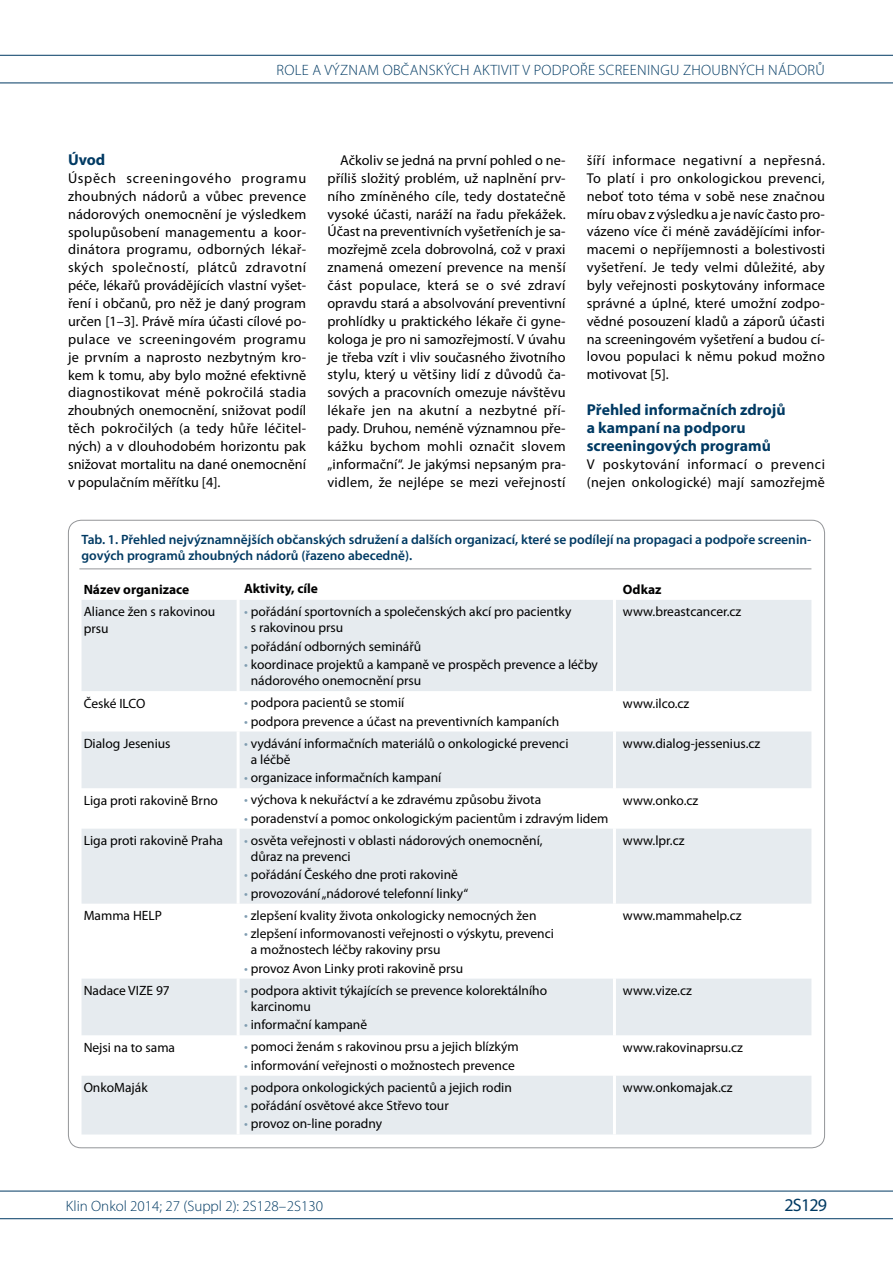
<style>
.page{position:relative;width:893px;height:1263px;background:#fff}
.page>*{position:absolute;margin:0;border:0;box-sizing:border-box;transform-origin:0 0}
.t1{font:18px "Myriad Pro";letter-spacing:-.045em;color:#003a63}
.t2{font:700 15.75px/17.9px "Myriad Pro";color:#003a63}
.t3{font:300 15px "Myriad Pro";letter-spacing:.02em;color:#003a63}
.t4{font:300 15px "Myriad Pro";color:#003a63}
.t5{font:14.25px/17.9px "Myriad Pro";letter-spacing:.015em;color:#000;text-align:justify}
.t6{font:13.5px/16.2px "Myriad Pro";color:#000}
.t7{font:600 13.5px/16.5px "Myriad Pro";color:#003a63}
.t8{font:700 13.5px "Myriad Pro";color:#000}
.s1{color:#809db1}
</style>
<div class="page">
<hr style="left:0;top:55px;width:893px;height:1px;background:#003a63">
<hr style="left:0;top:83px;width:893px;height:1px;background:#003a63">
<hr style="left:0;top:1191px;width:893px;height:1px;background:#003a63">
<hr style="left:0;top:1218px;width:893px;height:1px;background:#003a63">
<hr style="left:79px;top:568px;width:732px;height:1px;background:#939598">
<svg style="left:82px;top:600px;width:729px;height:534px;fill:#e6ebef"></svg>
<hr style="left:237px;top:600px;width:3px;height:91px;background:#fff">
<hr style="left:613px;top:600px;width:3px;height:91px;background:#fff">
<hr style="left:237px;top:691px;width:3px;height:40px;background:#fff">
<hr style="left:613px;top:691px;width:3px;height:40px;background:#fff">
<hr style="left:237px;top:731px;width:3px;height:57px;background:#fff">
<hr style="left:613px;top:731px;width:3px;height:57px;background:#fff">
<hr style="left:237px;top:788px;width:3px;height:41px;background:#fff">
<hr style="left:613px;top:788px;width:3px;height:41px;background:#fff">
<hr style="left:237px;top:829px;width:3px;height:75px;background:#fff">
<hr style="left:613px;top:829px;width:3px;height:75px;background:#fff">
<hr style="left:237px;top:904px;width:3px;height:75px;background:#fff">
<hr style="left:613px;top:904px;width:3px;height:75px;background:#fff">
<hr style="left:237px;top:979px;width:3px;height:56px;background:#fff">
<hr style="left:613px;top:979px;width:3px;height:56px;background:#fff">
<hr style="left:237px;top:1035px;width:3px;height:41px;background:#fff">
<hr style="left:613px;top:1035px;width:3px;height:41px;background:#fff">
<hr style="left:237px;top:1076px;width:3px;height:58px;background:#fff">
<hr style="left:613px;top:1076px;width:3px;height:58px;background:#fff">
<p class="t3" style="left:277px;top:61px;width:550px">ROLE A VÝZNAM OBČANSKÝCH AKTIVIT V PODPOŘE SCREENINGU ZHOUBNÝCH NÁDORŮ</p>
<p class="t2" style="left:68px;top:150px;width:39px">Úvod</p>
<p class="t5" style="left:68px;top:169px;width:240px">Úspěch screeningového programu zhoubných nádorů a vůbec prevence nádorových onemocnění je výsledkem spolupůsobení managementu a koor&shy;dinátora programu, odborných lékař&shy;ských společností, plátců zdravotní péče, lékařů provádějících vlastní vyšet&shy;ření i občanů, pro něž je daný program určen [1–3]. Právě míra účasti cílové po&shy;pulace ve screeningovém programu je prvním a naprosto nezbytným kro&shy;kem k tomu, aby bylo možné efektivně diagnostikovat méně pokročilá stadia zhoubných onemocnění, snižovat podíl těch pokročilých (a tedy hůře léčitel&shy;ných) a v dlouhodobém horizontu pak snižovat mortalitu na dané onemocnění v populačním měřítku [4].</p>
<p class="t5" style="left:327px;top:151px;width:240px;text-indent:13px">Ačkoliv se jedná na první pohled o ne&shy;příliš složitý problém, už naplnění prv&shy;ního zmíněného cíle, tedy dostatečně vysoké účasti, naráží na řadu překážek.<br>Účast na preventivních vyšetřeních je sa&shy;mozřejmě zcela dobrovolná, což v praxi znamená omezení prevence na menší část populace, která se o své zdraví opravdu stará a absolvování preventivní prohlídky u praktického lékaře či gyne&shy;kologa je pro ni samozřejmostí. V úvahu je třeba vzít i vliv současného životního stylu, který u většiny lidí z důvodů ča&shy;sových a pracovních omezuje návštěvu lékaře jen na akutní a nezbytné pří&shy;pady. Druhou, neméně významnou pře&shy;kážku bychom mohli označit slovem „informační“. Je jakýmsi nepsaným pra&shy;vidlem, že nejlépe se mezi veřejností</p>
<p class="t5" style="left:587px;top:151px;width:240px">šíří informace negativní a nepřesná.<br>To platí i pro onkologickou prevenci, neboť toto téma v sobě nese značnou míru obav z výsledku a je navíc často pro&shy;vázeno více či méně zavádějícími infor&shy;macemi o nepříjemnosti a bolestivosti vyšetření. Je tedy velmi důležité, aby byly veřejnosti poskytovány informace správné a úplné, které umožní zodpo&shy;vědné posouzení kladů a záporů účasti na screeningovém vyšetření a budou cí&shy;lovou populaci k němu pokud možno motivovat [5].</p>
<p class="t2" style="left:587px;top:400px;width:200px">Přehled informačních zdrojů a kampaní na podporu screeningových programů</p>
<p class="t5" style="left:587px;top:455px;width:240px">V poskytování informací o prevenci (nejen onkologické) mají samozřejmě</p>
<p class="t7" style="left:82px;top:530px;width:731px">Tab. 1. Přehled nejvýznamnějších občanských sdružení a dalších organizací, které se podílejí na propagaci a podpoře screenin&shy;gových programů zhoubných nádorů (řazeno abecedně).</p>
<p class="t8" style="left:84px;top:580px;width:107px">Název organizace</p>
<p class="t8" style="left:244px;top:580px;width:75px">Aktivity, cíle</p>
<p class="t8" style="left:623px;top:580px;width:40px">Odkaz</p>
<p class="t6" style="left:84px;top:603px;width:133px">Aliance žen s rakovinou prsu</p>
<p class="t6" style="left:251px;top:603px;width:322px;text-indent:-7px"><span class="s1">•</span> pořádání sportovních a společenských akcí pro pacientky s rakovinou prsu</p>
<p class="t6" style="left:244px;top:638px;width:179px"><span class="s1">•</span> pořádání odborných seminářů</p>
<p class="t6" style="left:251px;top:656px;width:349px;text-indent:-7px"><span class="s1">•</span> koordinace projektů a kampaně ve prospěch prevence a léčby nádorového onemocnění prsu</p>
<p class="t6" style="left:623px;top:603px;width:120px">www.breastcancer.cz</p>
<p class="t6" style="left:84px;top:695px;width:63px">České ILCO</p>
<p class="t6" style="left:244px;top:694px;width:162px"><span class="s1">•</span> podpora pacientů se stomií</p>
<p class="t6" style="left:244px;top:713px;width:317px"><span class="s1">•</span> podpora prevence a účast na preventivních kampaních</p>
<p class="t6" style="left:84px;top:735px;width:88px">Dialog Jesenius</p>
<p class="t6" style="left:251px;top:735px;width:319px;text-indent:-7px"><span class="s1">•</span> vydávání informačních materiálů o onkologické prevenci a léčbě</p>
<p class="t6" style="left:244px;top:769px;width:199px"><span class="s1">•</span> organizace informačních kampaní</p>
<p class="t6" style="left:84px;top:792px;width:136px">Liga proti rakovině Brno</p>
<p class="t6" style="left:244px;top:791px;width:299px"><span class="s1">•</span> výchova k nekuřáctví a ke zdravému způsobu života</p>
<p class="t6" style="left:244px;top:810px;width:366px"><span class="s1">•</span> poradenství a pomoc onkologickým pacientům i zdravým lidem</p>
<p class="t6" style="left:84px;top:832px;width:141px">Liga proti rakovině Praha</p>
<p class="t6" style="left:251px;top:832px;width:293px;text-indent:-7px"><span class="s1">•</span> osvěta veřejnosti v oblasti nádorových onemocnění, důraz na prevenci</p>
<p class="t6" style="left:244px;top:866px;width:215px"><span class="s1">•</span> pořádání Českého dne proti rakovině</p>
<p class="t6" style="left:244px;top:885px;width:226px"><span class="s1">•</span> provozování „nádorové telefonní linky“</p>
<p class="t6" style="left:84px;top:907px;width:80px">Mamma HELP</p>
<p class="t6" style="left:244px;top:907px;width:294px"><span class="s1">•</span> zlepšení kvality života onkologicky nemocných žen</p>
<p class="t6" style="left:251px;top:925px;width:305px;text-indent:-7px"><span class="s1">•</span> zlepšení informovanosti veřejnosti o výskytu, prevenci a možnostech léčby rakoviny prsu</p>
<p class="t6" style="left:244px;top:960px;width:221px"><span class="s1">•</span> provoz Avon Linky proti rakovině prsu</p>
<p class="t6" style="left:84px;top:982px;width:88px">Nadace VIZE 97</p>
<p class="t6" style="left:251px;top:982px;width:298px;text-indent:-7px"><span class="s1">•</span> podpora aktivit týkajících se prevence kolorektálního karcinomu</p>
<p class="t6" style="left:244px;top:1016px;width:125px"><span class="s1">•</span> informační kampaně</p>
<p class="t6" style="left:84px;top:1039px;width:93px">Nejsi na to sama</p>
<p class="t6" style="left:244px;top:1038px;width:276px"><span class="s1">•</span> pomoci ženám s rakovinou prsu a jejich blízkým</p>
<p class="t6" style="left:244px;top:1057px;width:272px"><span class="s1">•</span> informování veřejnosti o možnostech prevence</p>
<p class="t6" style="left:84px;top:1079px;width:66px">OnkoMaják</p>
<p class="t6" style="left:244px;top:1079px;width:269px"><span class="s1">•</span> podpora onkologických pacientů a jejich rodin</p>
<p class="t6" style="left:244px;top:1097px;width:206px"><span class="s1">•</span> pořádání osvětové akce Střevo tour</p>
<p class="t6" style="left:244px;top:1115px;width:140px"><span class="s1">•</span> provoz on-line poradny</p>
<p class="t6" style="left:623px;top:695px;width:68px">www.ilco.cz</p>
<p class="t6" style="left:623px;top:735px;width:139px">www.dialog-jessenius.cz</p>
<p class="t6" style="left:623px;top:792px;width:77px">www.onko.cz</p>
<p class="t6" style="left:623px;top:832px;width:63px">www.lpr.cz</p>
<p class="t6" style="left:623px;top:907px;width:120px">www.mammahelp.cz</p>
<p class="t6" style="left:623px;top:982px;width:70px">www.vize.cz</p>
<p class="t6" style="left:623px;top:1039px;width:121px">www.rakovinaprsu.cz</p>
<p class="t6" style="left:623px;top:1079px;width:111px">www.onkomajak.cz</p>
<p class="t4" style="left:66px;top:1197px;width:259px">KLIN ONKOL 2014; 27 (SUPPL 2): 2S128–2S130</p>
<p class="t1" style="left:784px;top:1194px;width:44px">2S129</p>
</div>
